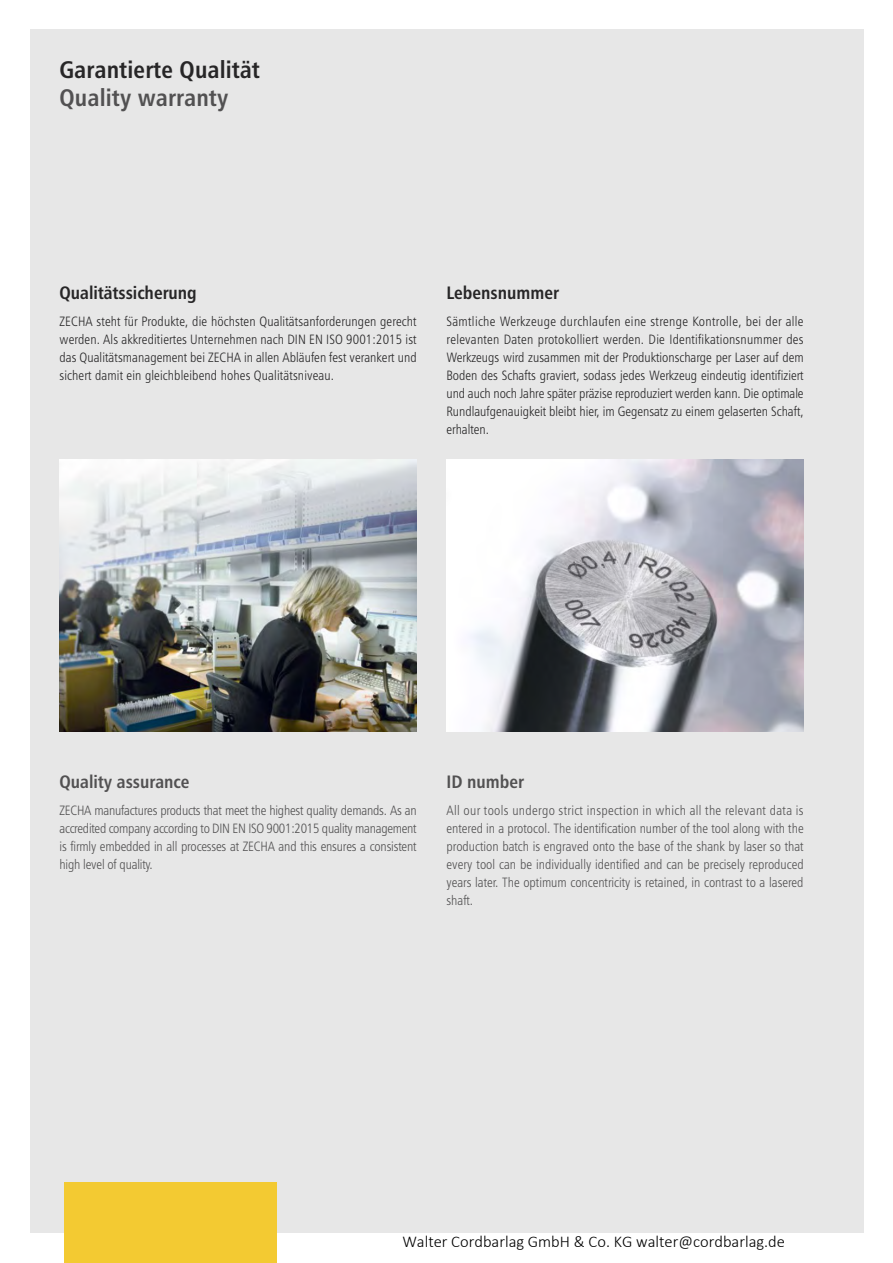
<style>
.page{position:relative;width:893px;height:1263px;background:#fff}
.page>*{position:absolute;margin:0;border:0;box-sizing:border-box;transform-origin:0 0}
.t1{font:24px "Humanist 777 BT Bold Condensed B";letter-spacing:.01em;color:#272627}
.t2{font:24px "Humanist 777 BT Bold Condensed B";letter-spacing:.01em;color:#525152}
.t3{font:18px "Humanist 777 BT Bold Condensed B";color:#272627}
.t4{font:18px "Humanist 777 BT Bold Condensed B";color:#525152}
.t5{font:300 16.5px "Calibri";color:#000}
.t6{font:13.5px/18px "Humanist 777 BT Light Condensed B";letter-spacing:.005em;color:#272627;text-align:justify}
.t7{font:13.5px/18px "Humanist 777 BT Light Condensed B";letter-spacing:-.005em;color:#525152;text-align:justify}
</style>
<div class="page">
<div style="left:30px;top:30px;width:833px;height:1203px;background:#e7e7e7"></div>
<img style="left:60px;top:459px;width:357px;height:272px">
<img style="left:446px;top:459px;width:358px;height:272px">
<div style="left:64px;top:1182px;width:212px;height:81px;background:#f3ca32"></div>
<h1 class="t1" style="left:60px;top:60px;width:202px">Garantierte Qualität</h1>
<h1 class="t2" style="left:60px;top:88px;width:170px">Quality warranty</h1>
<h2 class="t3" style="left:60px;top:285px;width:139px">Qualitätssicherung</h2>
<p class="t6" style="left:60px;top:313px;width:359px">ZECHA steht für Produkte, die höchsten Qualitätsanforderungen gerecht werden. Als akkreditiertes Unternehmen nach DIN EN ISO 9001:2015 ist das Qualitätsmanagement bei ZECHA in allen Abläufen fest verankert und sichert damit ein gleichbleibend hohes Qualitätsniveau.</p>
<h2 class="t3" style="left:446px;top:285px;width:114px">Lebensnummer</h2>
<p class="t6" style="left:446px;top:313px;width:359px">Sämtliche Werkzeuge durchlaufen eine strenge Kontrolle, bei der alle relevanten Daten protokolliert werden. Die Identifikationsnummer des Werkzeugs wird zusammen mit der Produktionscharge per Laser auf dem Boden des Schafts graviert, sodass jedes Werkzeug eindeutig identifiziert und auch noch Jahre später präzise reproduziert werden kann. Die optimale Rundlaufgenauigkeit bleibt hier, im Gegensatz zu einem gelaserten Schaft, erhalten.</p>
<h2 class="t4" style="left:60px;top:774px;width:131px">Quality assurance</h2>
<p class="t7" style="left:60px;top:802px;width:359px">ZECHA manufactures products that meet the highest quality demands. As an accredited company according to DIN EN ISO 9001:2015 quality management is firmly embedded in all processes at ZECHA and this ensures a consistent high level of quality.</p>
<h2 class="t4" style="left:446px;top:774px;width:79px">ID number</h2>
<p class="t7" style="left:446px;top:802px;width:359px">All our tools undergo strict inspection in which all the relevant data is entered in a protocol. The identification number of the tool along with the production batch is engraved onto the base of the shank by laser so that every tool can be individually identified and can be precisely reproduced years later. The optimum concentricity is retained, in contrast to a lasered shaft.</p>
<p class="t5" style="left:402px;top:1231px;width:384px">Walter Cordbarlag GmbH &amp; Co. KG walter@cordbarlag.de</p>
</div>
